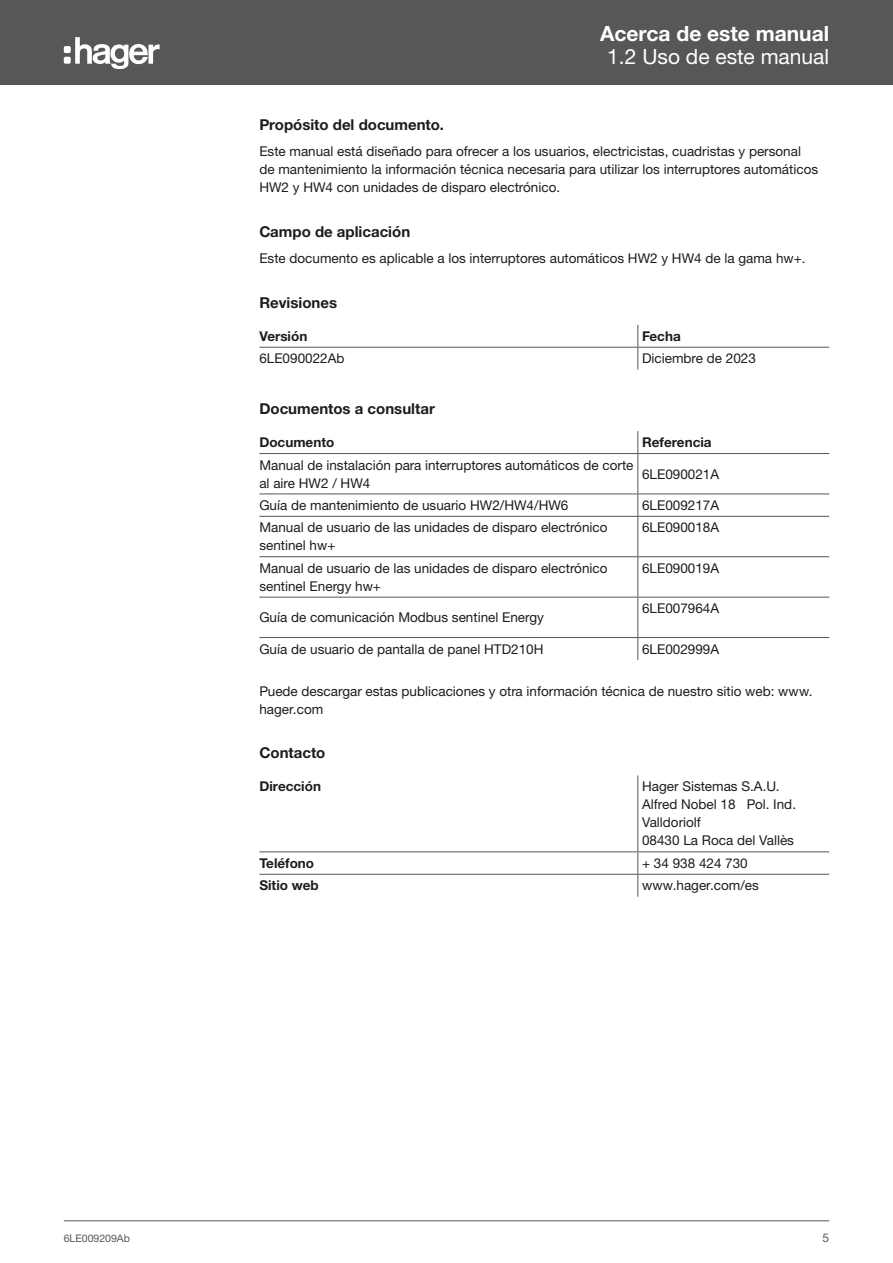
<style>
.page{position:relative;width:893px;height:1263px;background:#fff}
.page>*{position:absolute;margin:0;border:0;box-sizing:border-box;transform-origin:0 0}
.t1{font:700 21px "Helvetica Neue LTW1 G";color:#fff}
.t2{font:21px "Helvetica Neue LTW1 G";color:#fff}
.Sous_titre{font:700 15px "Helvetica Neue LTW1 G";color:#1d1d1b}
.Texte_courant{font:13.5px/18px "Helvetica Neue LTW1 G";color:#1d1d1b}
.Texte_courant-2{font:700 13.5px "Helvetica Neue LTW1 G";color:#1d1d1b}
.t3{font:12px "Helvetica Neue LTW1 G";color:#575756}
.t4{font:10.5px "Helvetica Neue LTW1 G";color:#575756}
</style>
<div class="page">
<hr style="left:64px;top:1220px;width:765px;height:1px;background:#575756">
<div style="left:0;top:0;width:893px;height:85px;background:#575756"></div>
<svg style="left:75px;top:37px;width:85px;height:32px"></svg>
<div style="left:64px;top:46px;width:7px;height:7px;background:#fff;border-radius:2px"></div>
<div style="left:64px;top:57px;width:7px;height:7px;background:#fff;border-radius:2px"></div>
<hr style="left:259px;top:347px;width:379px;height:1px;background:#575756">
<hr style="left:638px;top:347px;width:191px;height:1px;background:#575756">
<svg style="left:637px;top:325px;width:1px;height:45px"></svg>
<svg style="left:637px;top:431px;width:1px;height:22px"></svg>
<hr style="left:259px;top:453px;width:379px;height:1px;background:#575756">
<hr style="left:638px;top:453px;width:191px;height:1px;background:#575756">
<hr style="left:637px;top:454px;width:1px;height:40px;background:#575756">
<hr style="left:259px;top:494px;width:379px;height:1px;background:#575756">
<hr style="left:638px;top:494px;width:191px;height:1px;background:#575756">
<svg style="left:637px;top:494px;width:1px;height:22px"></svg>
<hr style="left:259px;top:516px;width:379px;height:1px;background:#575756">
<hr style="left:638px;top:516px;width:191px;height:1px;background:#575756">
<hr style="left:637px;top:517px;width:1px;height:39px;background:#575756">
<hr style="left:259px;top:556px;width:379px;height:1px;background:#575756">
<hr style="left:638px;top:556px;width:191px;height:1px;background:#575756">
<hr style="left:637px;top:557px;width:1px;height:40px;background:#575756">
<hr style="left:259px;top:597px;width:379px;height:1px;background:#575756">
<hr style="left:638px;top:597px;width:191px;height:1px;background:#575756">
<hr style="left:637px;top:597px;width:1px;height:40px;background:#575756">
<hr style="left:259px;top:637px;width:379px;height:1px;background:#575756">
<hr style="left:638px;top:637px;width:191px;height:1px;background:#575756">
<svg style="left:637px;top:638px;width:1px;height:22px"></svg>
<hr style="left:637px;top:775px;width:1px;height:76px;background:#575756">
<hr style="left:259px;top:851px;width:379px;height:1px;background:#575756">
<hr style="left:638px;top:851px;width:191px;height:1px;background:#575756">
<hr style="left:259px;top:874px;width:379px;height:1px;background:#575756">
<hr style="left:638px;top:874px;width:191px;height:1px;background:#575756">
<svg style="left:637px;top:852px;width:1px;height:45px"></svg>
<h1 class="t1" style="left:600px;top:21px;width:231px">Acerca de este manual</h1>
<h1 class="t2" style="left:607px;top:43px;width:223px">1.2 Uso de este manual</h1>
<p class="Sous_titre" style="left:259px;top:115px;width:186px">Propósito del documento.</p>
<p class="Texte_courant" style="left:259px;top:142px;width:560px">Este manual está diseñado para ofrecer a los usuarios, electricistas, cuadristas y personal de mantenimiento la información técnica necesaria para utilizar los interruptores automáticos<br>HW2 y HW4 con unidades de disparo electrónico.</p>
<p class="Sous_titre" style="left:259px;top:222px;width:152px">Campo de aplicación</p>
<p class="Texte_courant" style="left:259px;top:249px;width:548px">Este documento es aplicable a los interruptores automáticos HW2 y HW4 de la gama hw+.</p>
<p class="Sous_titre" style="left:259px;top:293px;width:79px">Revisiones</p>
<p class="Texte_courant-2" style="left:259px;top:328px;width:49px">Versión</p>
<p class="Texte_courant-2" style="left:642px;top:328px;width:40px">Fecha</p>
<p class="Texte_courant" style="left:259px;top:349px;width:87px">6LE090022Ab</p>
<p class="Texte_courant" style="left:642px;top:349px;width:115px">Diciembre de 2023</p>
<p class="Sous_titre" style="left:259px;top:399px;width:177px">Documentos a consultar</p>
<p class="Texte_courant-2" style="left:259px;top:434px;width:76px">Documento</p>
<p class="Texte_courant-2" style="left:642px;top:434px;width:71px">Referencia</p>
<p class="Texte_courant" style="left:259px;top:456px;width:375px">Manual de instalación para interruptores automáticos de corte al aire HW2 / HW4</p>
<p class="Texte_courant" style="left:642px;top:465px;width:79px">6LE090021A</p>
<p class="Texte_courant" style="left:259px;top:496px;width:310px">Guía de mantenimiento de usuario HW2/HW4/HW6</p>
<p class="Texte_courant" style="left:642px;top:496px;width:79px">6LE009217A</p>
<p class="Texte_courant" style="left:259px;top:518px;width:350px">Manual de usuario de las unidades de disparo electrónico sentinel hw+</p>
<p class="Texte_courant" style="left:642px;top:518px;width:79px">6LE090018A</p>
<p class="Texte_courant" style="left:259px;top:559px;width:350px">Manual de usuario de las unidades de disparo electrónico sentinel Energy hw+</p>
<p class="Texte_courant" style="left:642px;top:559px;width:79px">6LE090019A</p>
<p class="Texte_courant" style="left:259px;top:608px;width:286px">Guía de comunicación Modbus sentinel Energy</p>
<p class="Texte_courant" style="left:642px;top:599px;width:79px">6LE007964A</p>
<p class="Texte_courant" style="left:259px;top:640px;width:286px">Guía de usuario de pantalla de panel HTD210H</p>
<p class="Texte_courant" style="left:642px;top:640px;width:79px">6LE002999A</p>
<p class="Texte_courant" style="left:259px;top:682px;width:555px">Puede descargar estas publicaciones y otra información técnica de nuestro sitio web: www. hager.com</p>
<p class="Sous_titre" style="left:259px;top:744px;width:68px">Contacto</p>
<p class="Texte_courant-2" style="left:259px;top:778px;width:63px">Dirección</p>
<p class="Texte_courant" style="left:642px;top:777px;width:155px">Hager Sistemas S.A.U.<br>Alfred Nobel 18 Pol. Ind.<br>Valldoriolf<br>08430 La Roca del Vallès</p>
<p class="Texte_courant-2" style="left:259px;top:855px;width:56px">Teléfono</p>
<p class="Texte_courant" style="left:642px;top:854px;width:107px">+ 34 938 424 730</p>
<p class="Texte_courant-2" style="left:259px;top:877px;width:61px">Sitio web</p>
<p class="Texte_courant" style="left:642px;top:876px;width:118px">www.hager.com/es</p>
<p class="t4" style="left:64px;top:1232px;width:68px">6LE009209Ab</p>
<p class="t3" style="left:822px;top:1230px;width:8px">5</p>
</div>
